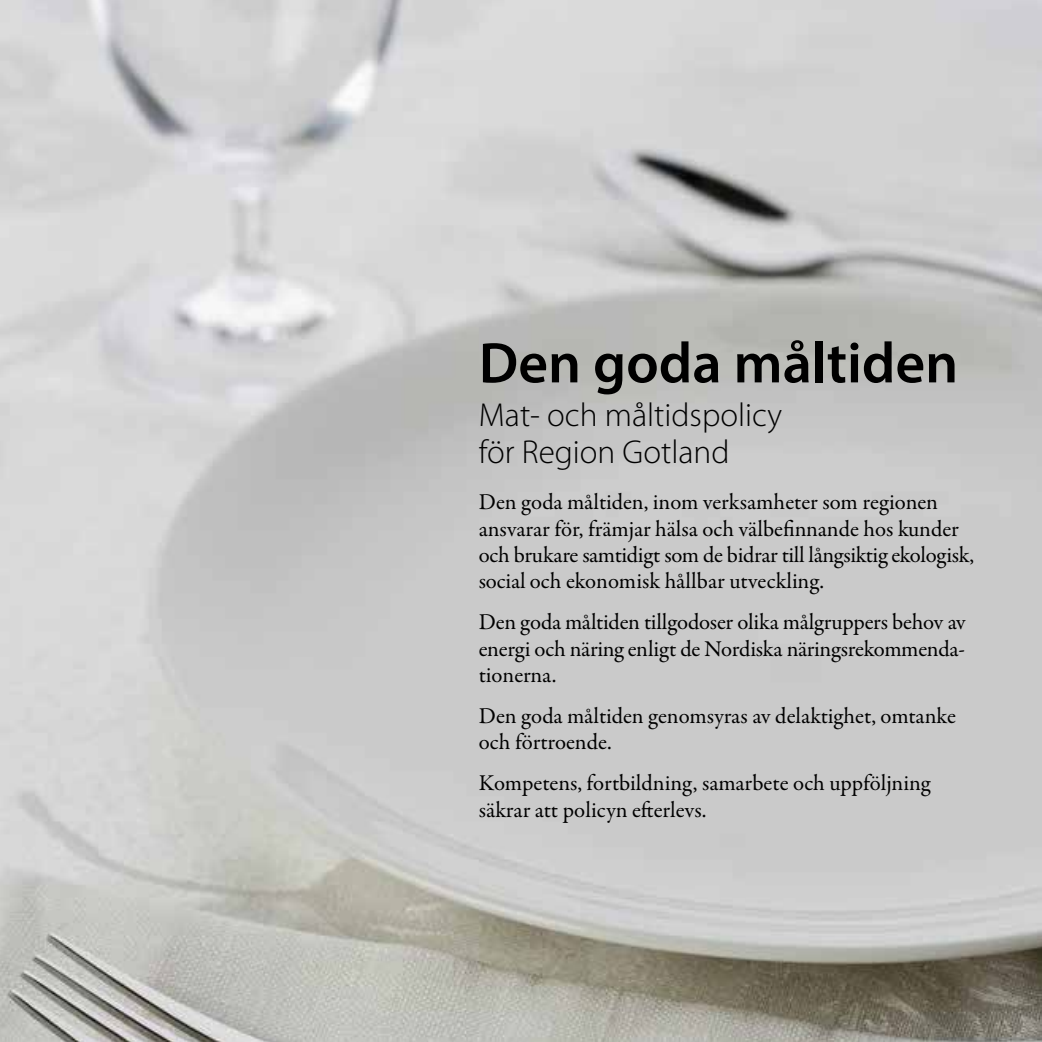
<style>
.page{position:relative;width:1042px;height:1042px;background:#fff}
.page>*{position:absolute;margin:0;border:0;box-sizing:border-box;transform-origin:0 0}
.t1{font:600 57.75px "Myriad Pro";color:#000}
.t2{font:300 33.25px/36.8px "Myriad Pro";color:#000}
.t3{font:22.75px/26.2px "Garamond Premr Pro";letter-spacing:-.005em;color:#000}
</style>
<div class="page">
<img style="left:0;top:0;width:1042px;height:1042px">
<h1 class="t1" style="left:479px;top:326px;width:481px">Den goda måltiden</h1>
<h2 class="t2" style="left:479px;top:396px;width:305px">Mat- och måltidspolicy för Region Gotland</h2>
<p class="t3" style="left:479px;top:490px;width:497px">Den goda måltiden, inom verksamheter som regionen ansvarar för, främjar hälsa och välbefinnande hos kunder och brukare samtidigt som de bidrar till långsiktig ekologisk, social och ekonomisk hållbar utveckling.</p>
<p class="t3" style="left:479px;top:610px;width:488px;text-align:justify">Den goda måltiden tillgodoser olika målgruppers behov av energi och näring enligt de Nordiska näringsrekommenda&shy;tionerna.</p>
<p class="t3" style="left:479px;top:703px;width:478px">Den goda måltiden genomsyras av delaktighet, omtanke och förtroende.</p>
<p class="t3" style="left:479px;top:771px;width:453px">Kompetens, fortbildning, samarbete och uppföljning säkrar att policyn efterlevs.</p>
</div>
